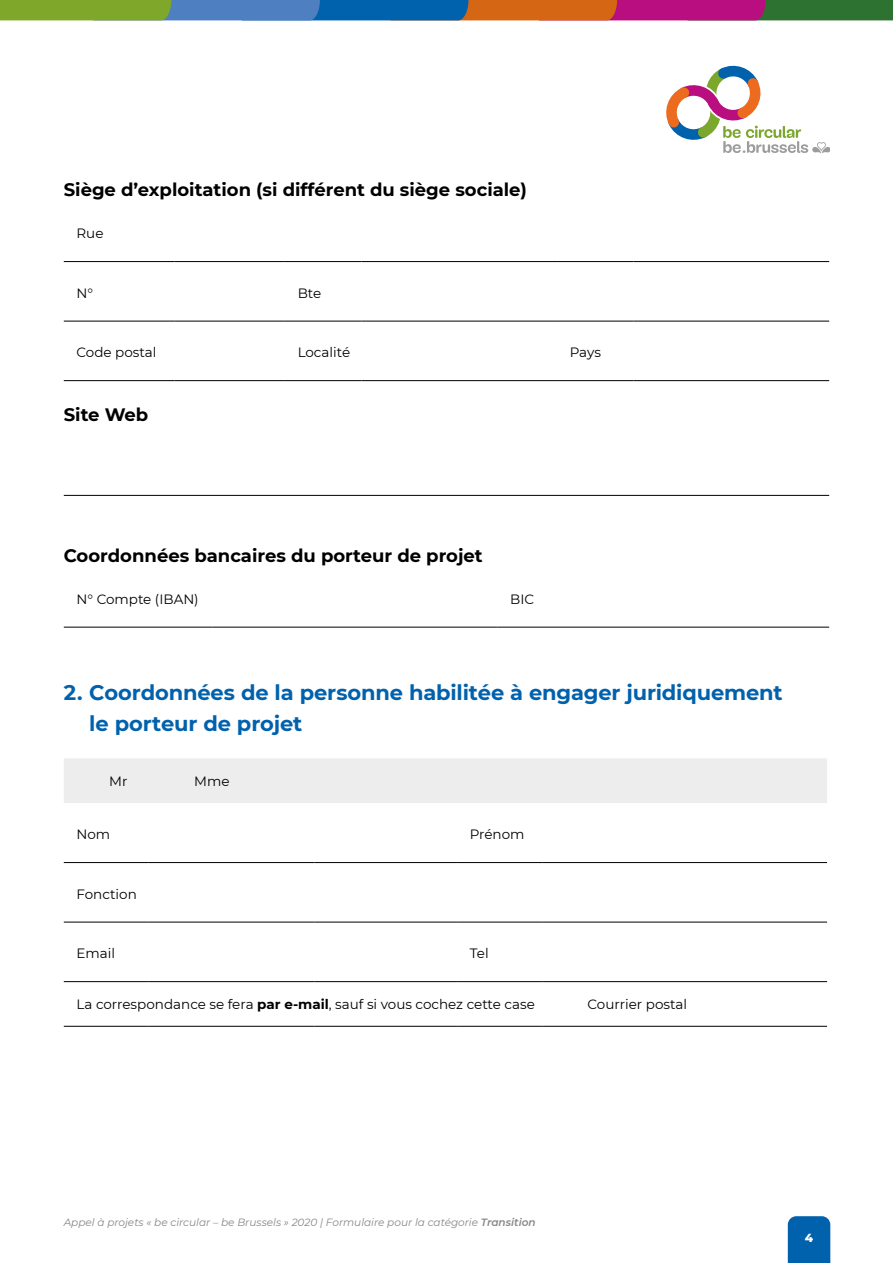
<style>
.page{position:relative;width:893px;height:1263px;background:#fff}
.page>*{position:absolute;margin:0;border:0;box-sizing:border-box;transform-origin:0 0}
.t1{font:700 21px/31.5px "Montserrat";letter-spacing:-.005em;color:#0061ad}
.t2{font:700 18px "Montserrat";color:#000}
.t3{font:13.5px "Montserrat";color:#000}
.t4{font:800 12px "Montserrat";color:#fff}
.t5{font:italic 10.5px "Montserrat";color:#878787}
.s1{font-weight:700}
.s2{font-weight:600}
</style>
<div class="page">
<svg style="left:0;top:0;width:893px;height:20px;background:#6d6864"></svg>
<div style="left:788px;top:1216px;width:42px;height:47px;background:#0061ad"></div>
<hr style="left:64px;top:261px;width:110px;height:1px;background:#000">
<hr style="left:174px;top:261px;width:111px;height:1px;background:#000">
<hr style="left:285px;top:261px;width:76px;height:1px;background:#000">
<hr style="left:361px;top:261px;width:196px;height:1px;background:#000">
<hr style="left:557px;top:261px;width:77px;height:1px;background:#000">
<hr style="left:634px;top:261px;width:195px;height:1px;background:#000">
<hr style="left:64px;top:321px;width:110px;height:1px;background:#000">
<hr style="left:174px;top:321px;width:111px;height:1px;background:#000">
<hr style="left:285px;top:321px;width:76px;height:1px;background:#000">
<hr style="left:361px;top:321px;width:196px;height:1px;background:#000">
<hr style="left:557px;top:321px;width:77px;height:1px;background:#000">
<hr style="left:634px;top:321px;width:195px;height:1px;background:#000">
<hr style="left:64px;top:380px;width:110px;height:1px;background:#000">
<hr style="left:174px;top:380px;width:111px;height:1px;background:#000">
<hr style="left:285px;top:380px;width:76px;height:1px;background:#000">
<hr style="left:361px;top:380px;width:196px;height:1px;background:#000">
<hr style="left:557px;top:380px;width:77px;height:1px;background:#000">
<hr style="left:634px;top:380px;width:195px;height:1px;background:#000">
<hr style="left:64px;top:495px;width:765px;height:1px;background:#000">
<hr style="left:64px;top:627px;width:149px;height:1px;background:#000">
<hr style="left:213px;top:627px;width:284px;height:1px;background:#000">
<hr style="left:497px;top:627px;width:60px;height:1px;background:#000">
<hr style="left:557px;top:627px;width:272px;height:1px;background:#000">
<div style="left:64px;top:758px;width:763px;height:45px;background:#ededed"></div>
<hr style="left:64px;top:862px;width:85px;height:1px;background:#000">
<hr style="left:149px;top:862px;width:166px;height:1px;background:#000">
<hr style="left:315px;top:862px;width:142px;height:1px;background:#000">
<hr style="left:457px;top:862px;width:85px;height:1px;background:#000">
<hr style="left:542px;top:862px;width:285px;height:1px;background:#000">
<hr style="left:64px;top:922px;width:85px;height:1px;background:#000">
<hr style="left:149px;top:922px;width:166px;height:1px;background:#000">
<hr style="left:315px;top:922px;width:142px;height:1px;background:#000">
<hr style="left:457px;top:922px;width:85px;height:1px;background:#000">
<hr style="left:542px;top:922px;width:285px;height:1px;background:#000">
<hr style="left:64px;top:981px;width:85px;height:1px;background:#000">
<hr style="left:149px;top:981px;width:166px;height:1px;background:#000">
<hr style="left:315px;top:981px;width:142px;height:1px;background:#000">
<hr style="left:457px;top:981px;width:85px;height:1px;background:#000">
<hr style="left:542px;top:981px;width:285px;height:1px;background:#000">
<hr style="left:64px;top:1026px;width:85px;height:1px;background:#000">
<hr style="left:149px;top:1026px;width:166px;height:1px;background:#000">
<hr style="left:315px;top:1026px;width:142px;height:1px;background:#000">
<hr style="left:457px;top:1026px;width:85px;height:1px;background:#000">
<hr style="left:542px;top:1026px;width:285px;height:1px;background:#000">
<svg style="left:666px;top:65px;width:163px;height:88px"></svg>
<h2 class="t2" style="left:64px;top:177px;width:465px">Siège d’exploitation (si différent du siège sociale)</h2>
<p class="t3" style="left:77px;top:224px;width:29px">Rue</p>
<p class="t3" style="left:77px;top:284px;width:18px">N°</p>
<p class="t3" style="left:298px;top:284px;width:25px">Bte</p>
<p class="t3" style="left:77px;top:343px;width:82px">Code postal</p>
<p class="t3" style="left:298px;top:343px;width:54px">Localité</p>
<p class="t3" style="left:570px;top:343px;width:33px">Pays</p>
<h2 class="t2" style="left:64px;top:402px;width:86px">Site Web</h2>
<h2 class="t2" style="left:64px;top:542px;width:420px">Coordonnées bancaires du porteur de projet</h2>
<p class="t3" style="left:77px;top:590px;width:124px">N° Compte (IBAN)</p>
<p class="t3" style="left:510px;top:590px;width:25px">BIC</p>
<h1 class="t1" style="left:89px;top:675px;width:695px;text-indent:-26px">2. Coordonnées de la personne habilitée à engager juridiquement le porteur de projet</h1>
<p class="t3" style="left:109px;top:772px;width:20px">Mr</p>
<p class="t3" style="left:194px;top:772px;width:37px">Mme</p>
<p class="t3" style="left:77px;top:825px;width:35px">Nom</p>
<p class="t3" style="left:470px;top:825px;width:56px">Prénom</p>
<p class="t3" style="left:77px;top:885px;width:62px">Fonction</p>
<p class="t3" style="left:77px;top:944px;width:40px">Email</p>
<p class="t3" style="left:470px;top:944px;width:20px">Tel</p>
<p class="t3" style="left:77px;top:995px;width:460px">La correspondance se fera <span class="s1">par e-mail</span>, sauf si vous cochez cette case</p>
<p class="t3" style="left:588px;top:995px;width:101px">Courrier postal</p>
<p class="t5" style="left:64px;top:1215px;width:473px">Appel à projets « be circular – be Brussels » 2020 | Formulaire pour la catégorie <span class="s2">Transition</span></p>
<p class="t4" style="left:805px;top:1229px;width:10px">4</p>
</div>
